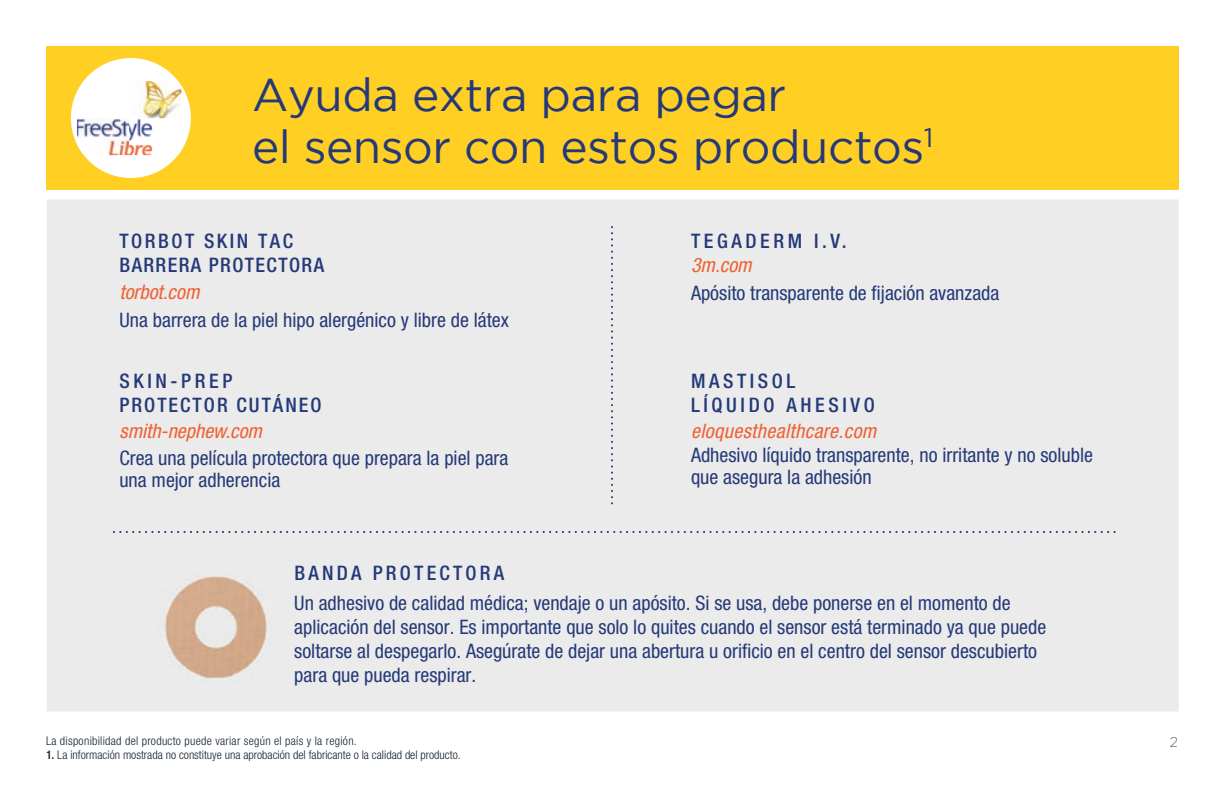
<style>
.page{position:relative;width:1224px;height:792px;background:#fff}
.page>*{position:absolute;margin:0;border:0;box-sizing:border-box;transform-origin:0 0}
.t1{font:46px/52px "Gotham";letter-spacing:-.01em;color:#253979}
.t2{font:condensed 20px/24px "Helvetica Neue LT Std";color:#253979}
.t3{font:500 condensed 20px/24px "Helvetica Neue LT Std";letter-spacing:.18em;color:#253979}
.t4{font:italic condensed 20px "Helvetica Neue LT Std";color:#f05f31}
.t5{font:500 condensed 20px/24px "Helvetica Neue LT Std";letter-spacing:.07em;color:#253979}
.t6{font:500 condensed 20px/24px "Helvetica Neue LT Std";letter-spacing:.1em;color:#253979}
.t7{font:italic condensed 20px "Helvetica Neue LT Std";letter-spacing:.02em;color:#f05f31}
.t8{font:500 condensed 20px "Helvetica Neue LT Std";letter-spacing:.16em;color:#253979}
.t9{font:200 14px "Gotham";color:#13212e}
.t10{font:300 condensed 12px "Helvetica Neue LT Std";color:#13212e}
.t11{font:300 condensed 12px "Helvetica Neue LT Std";letter-spacing:.025em;color:#13212e}
.s1{font-weight:500}
</style>
<div class="page">
<div style="left:47px;top:199px;width:1132px;height:512px;background:#eaebea"></div>
<div style="left:46px;top:46px;width:1132px;height:144px;background:#ffcf23"></div>
<svg style="left:109px;top:531px;width:1006px;height:2px;background:#b6bccc"></svg>
<img style="left:158px;top:571px;width:114px;height:113px">
<svg style="left:611px;top:227px;width:2px;height:282px"></svg>
<div style="left:71px;top:58px;width:120px;height:120px;background:#fff;border-radius:50%"></div>
<img style="left:77px;top:81px;width:104px;height:74px">
<h1 class="t1" style="left:252px;top:68px;width:683px">Ayuda extra para pegar<br>el sensor con estos productos<sup>1</sup></h1>
<p class="t5" style="left:120px;top:229px;width:206px">TORBOT SKIN TAC<br>BARRERA PROTECTORA</p>
<p class="t4" style="left:120px;top:280px;width:81px">torbot.com</p>
<p class="t2" style="left:120px;top:308px;width:391px">Una barrera de la piel hipo alergénico y libre de látex</p>
<p class="t6" style="left:120px;top:369px;width:204px">SKIN-PREP<br>PROTECTOR CUTÁNEO</p>
<p class="t4" style="left:120px;top:419px;width:144px">smith-nephew.com</p>
<p class="t2" style="left:119px;top:447px;width:391px;line-height:22px">Crea una película protectora que prepara la piel para una mejor adherencia</p>
<p class="t3" style="left:691px;top:229px;width:157px">TEGADERM I.V.</p>
<p class="t4" style="left:691px;top:253px;width:62px">3m.com</p>
<p class="t2" style="left:691px;top:281px;width:310px">Apósito transparente de fijación avanzada</p>
<p class="t3" style="left:691px;top:369px;width:185px">MASTISOL<br>LÍQUIDO AHESIVO</p>
<p class="t7" style="left:691px;top:419px;width:187px">eloquesthealthcare.com</p>
<p class="t2" style="left:691px;top:444px;width:403px;line-height:22px">Adhesivo líquido transparente, no irritante y no soluble que asegura la adhesión</p>
<p class="t8" style="left:294px;top:561px;width:211px">BANDA PROTECTORA</p>
<p class="t2" style="left:294px;top:591px;width:754px">Un adhesivo de calidad médica; vendaje o un apósito. Si se usa, debe ponerse en el momento de aplicación del sensor. Es importante que solo lo quites cuando el sensor está terminado ya que puede soltarse al despegarlo. Asegúrate de dejar una abertura u orificio en el centro del sensor descubierto para que pueda respirar.</p>
<p class="t11" style="left:46px;top:733px;width:312px">La disponibilidad del producto puede variar según el país y la región.</p>
<p class="t9" style="left:1170px;top:734px;width:10px">2</p>
<p class="t10" style="left:46px;top:748px;width:416px"><span class="s1">1.</span> La información mostrada no constituye una aprobación del fabricante o la calidad del producto.</p>
</div>
